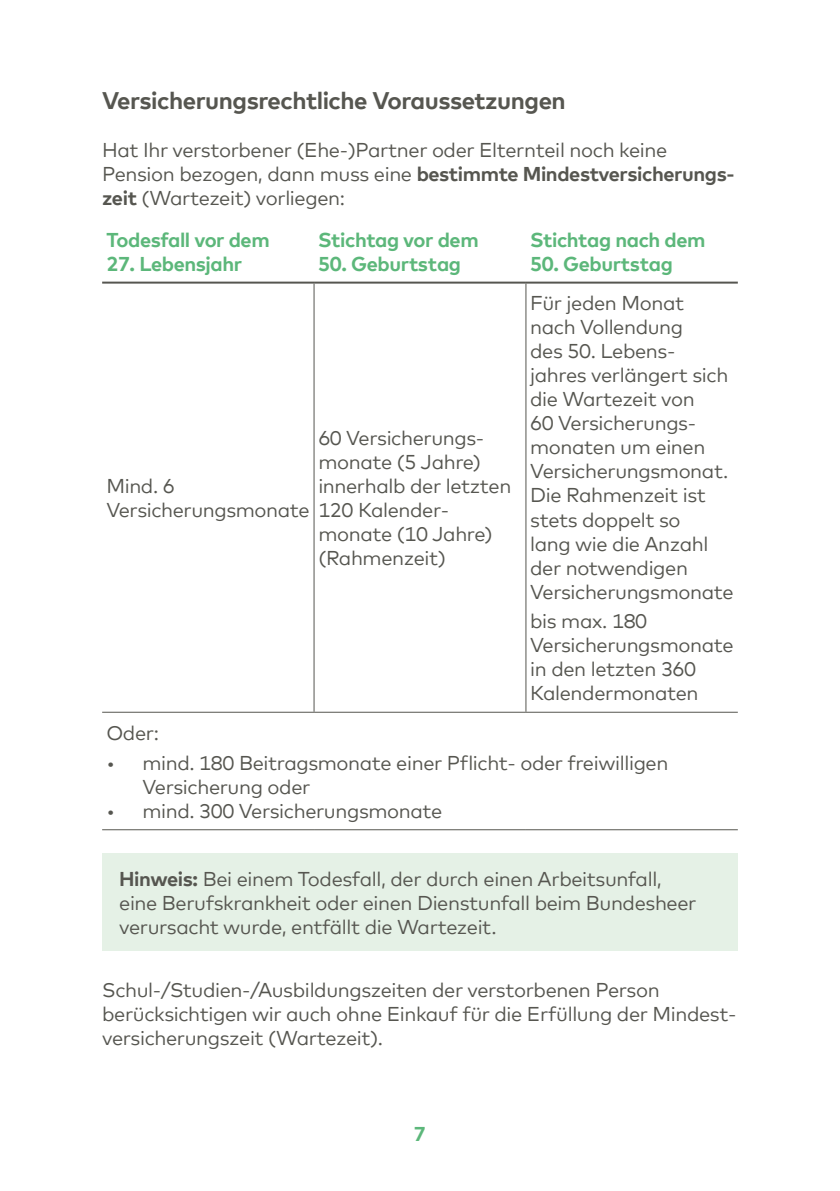
<style>
.page{position:relative;width:840px;height:1191px;background:#fff}
.page>*{position:absolute;margin:0;border:0;box-sizing:border-box;transform-origin:0 0}
.t1{font:700 24px "Mark Offc Pro";letter-spacing:-.02em;color:#565650}
.t2{font:20px/24px "Mark Offc Pro";letter-spacing:-.02em;color:#565650}
.t3{font:700 20px "Mark Offc Pro";letter-spacing:-.02em;color:#5cb77a}
.s1{font-weight:700}
</style>
<div class="page">
<hr style="left:313px;top:284px;width:1px;height:427px;background:#565650">
<hr style="left:525px;top:284px;width:1px;height:427px;background:#565650">
<hr style="left:102px;top:282px;width:212px;height:2px;background:#565650">
<hr style="left:314px;top:282px;width:211px;height:2px;background:#565650">
<hr style="left:525px;top:282px;width:212px;height:2px;background:#565650">
<hr style="left:102px;top:711px;width:212px;height:1px;background:#565650">
<hr style="left:102px;top:829px;width:212px;height:1px;background:#565650">
<hr style="left:314px;top:829px;width:211px;height:1px;background:#565650">
<hr style="left:525px;top:829px;width:212px;height:1px;background:#565650">
<hr style="left:314px;top:711px;width:211px;height:1px;background:#565650">
<hr style="left:525px;top:711px;width:212px;height:1px;background:#565650">
<div style="left:102px;top:853px;width:635px;height:98px;background:#e5f1e6"></div>
<p class="t1" style="left:102px;top:82px;width:465px">Versicherungsrechtliche Voraussetzungen</p>
<p class="t2" style="left:102px;top:136px;width:633px">Hat Ihr verstorbener (Ehe-)Partner oder Elternteil noch keine<br>Pension bezogen, dann muss eine <span class="s1">bestimmte Mindestversicherungs&shy;zeit</span> (Wartezeit) vorliegen:</p>
<p class="t3" style="left:106px;top:224px;width:165px">Todesfall vor dem</p>
<p class="t3" style="left:106px;top:248px;width:137px">27. Lebensjahr</p>
<p class="t3" style="left:318px;top:224px;width:162px">Stichtag vor dem</p>
<p class="t3" style="left:318px;top:248px;width:144px">50. Geburtstag</p>
<p class="t3" style="left:530px;top:224px;width:177px">Stichtag nach dem</p>
<p class="t3" style="left:530px;top:248px;width:144px">50. Geburtstag</p>
<p class="t2" style="left:318px;top:424px;width:194px">60 Versicherungs&shy;monate (5 Jahre) innerhalb der letzten</p>
<p class="t2" style="left:318px;top:520px;width:176px">monate (10 Jahre) (Rahmenzeit)</p>
<p class="t2" style="left:106px;top:472px;width:341px">Mind. 6<br>Versicherungsmonate 120 Kalender-</p>
<p class="t2" style="left:530px;top:290px;width:205px">Für jeden Monat nach Vollendung<br>des 50. Lebens&shy;jahres verlängert sich die Wartezeit von<br>60 Versicherungs&shy;monaten um einen<br>Versicherungsmonat.<br>Die Rahmenzeit ist stets doppelt so<br>lang wie die Anzahl der notwendigen<br>Versicherungsmonate</p>
<p class="t2" style="left:530px;top:607px;width:205px">bis max. 180<br>Versicherungsmonate in den letzten 360<br>Kalendermonaten</p>
<p class="t2" style="left:106px;top:719px;width:54px">Oder:</p>
<p class="t2" style="left:142px;top:749px;width:527px;text-indent:-36px">• mind. 180 Beitragsmonate einer Pflicht- oder freiwilligen<br>Versicherung oder</p>
<p class="t2" style="left:106px;top:797px;width:337px">• mind. 300 Versicherungsmonate</p>
<p class="t2" style="left:119px;top:865px;width:578px"><span class="s1">Hinweis:</span> Bei einem Todesfall, der durch einen Arbeitsunfall, eine Berufskrankheit oder einen Dienstunfall beim Bundesheer verursacht wurde, entfällt die Wartezeit.</p>
<p class="t2" style="left:102px;top:976px;width:635px">Schul-/Studien-/Ausbildungszeiten der verstorbenen Person berücksichtigen wir auch ohne Einkauf für die Erfüllung der Mindest&shy;versicherungszeit (Wartezeit).</p>
<p class="t3" style="left:414px;top:1119px;width:13px">7</p>
</div>
